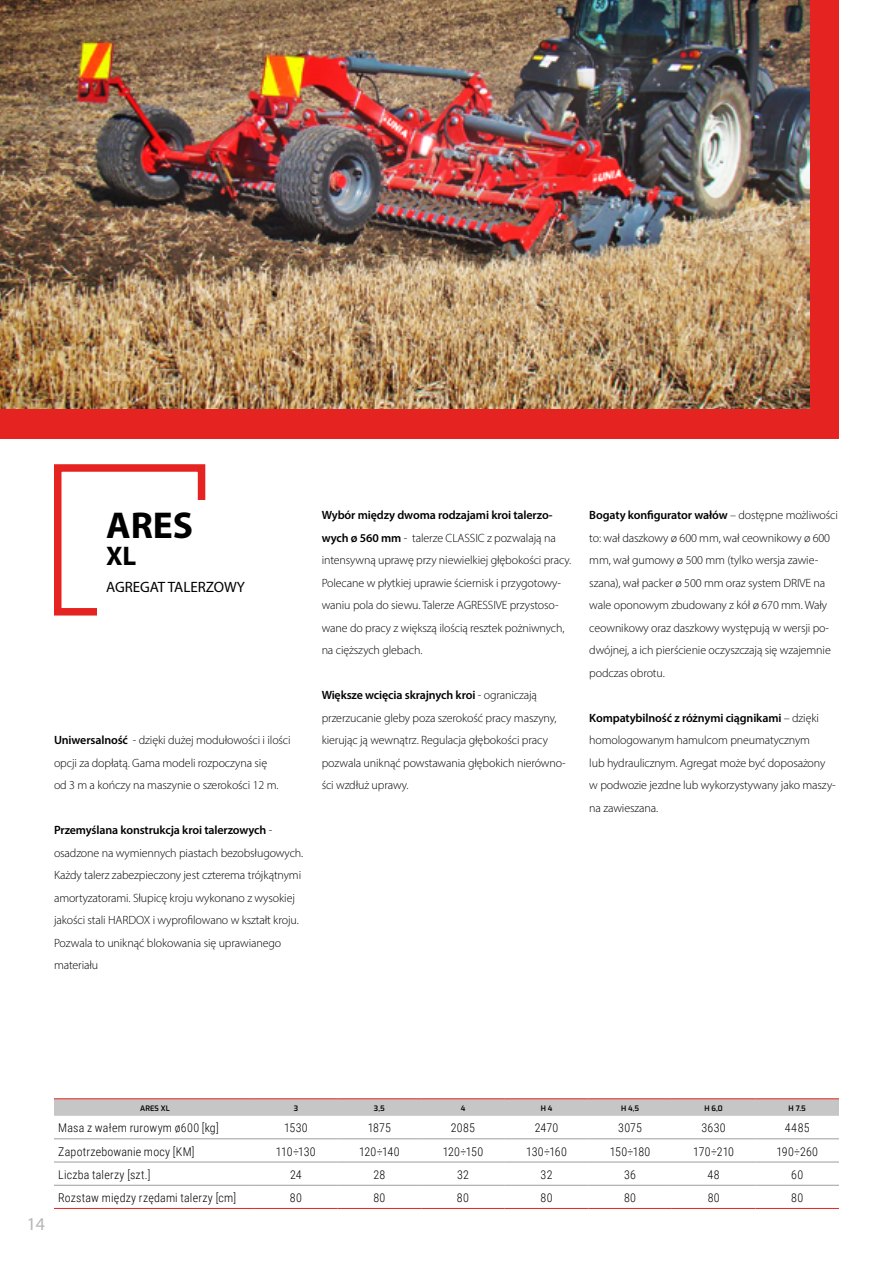
<style>
.page{position:relative;width:893px;height:1263px;background:#fff}
.page>*{position:absolute;margin:0;border:0;box-sizing:border-box;transform-origin:0 0}
.t1{font:700 37.5px "Myriad Pro";color:#000}
.t2{font:700 27px "Myriad Pro";color:#000}
.t3{font:18px "Myriad Pro";color:#7a797a}
.t4{font:15px "Myriad Pro";color:#000}
.t5{font:300 12px/22.5px "Myriad Pro";letter-spacing:-.01em;color:#000}
.t6{font:300 12px "Roboto Condensed";letter-spacing:.015em;color:#000}
.t7{font:600 7.5px "Exo";letter-spacing:.02em;color:#000}
.s1{font-weight:600}
</style>
<div class="page">
<div style="left:0;top:0;width:839px;height:438px;background:#e52321"></div>
<img style="left:0;top:0;width:809px;height:408px">
<div style="left:54px;top:464px;width:151px;height:151px;border:8px solid #e52321"></div>
<div style="left:97px;top:500px;width:139px;height:155px;background:#fff"></div>
<svg style="left:54px;top:1099px;width:785px;height:17px;background:#c7c3c3"></svg>
<hr style="left:54px;top:1098px;width:200px;height:1px;background:#e5231d">
<hr style="left:254px;top:1098px;width:84px;height:1px;background:#e5231d">
<hr style="left:338px;top:1098px;width:83px;height:1px;background:#e5231d">
<hr style="left:421px;top:1098px;width:84px;height:1px;background:#e5231d">
<hr style="left:505px;top:1098px;width:83px;height:1px;background:#e5231d">
<hr style="left:588px;top:1098px;width:84px;height:1px;background:#e5231d">
<hr style="left:672px;top:1098px;width:83px;height:1px;background:#e5231d">
<hr style="left:755px;top:1098px;width:84px;height:1px;background:#e5231d">
<hr style="left:54px;top:1162px;width:200px;height:1px;background:#9d9d9c">
<hr style="left:254px;top:1162px;width:84px;height:1px;background:#9d9d9c">
<hr style="left:338px;top:1162px;width:83px;height:1px;background:#9d9d9c">
<hr style="left:421px;top:1162px;width:84px;height:1px;background:#9d9d9c">
<hr style="left:505px;top:1162px;width:83px;height:1px;background:#9d9d9c">
<hr style="left:588px;top:1162px;width:84px;height:1px;background:#9d9d9c">
<hr style="left:672px;top:1162px;width:83px;height:1px;background:#9d9d9c">
<hr style="left:755px;top:1162px;width:84px;height:1px;background:#9d9d9c">
<hr style="left:54px;top:1208px;width:200px;height:1px;background:#e5231d">
<hr style="left:254px;top:1208px;width:84px;height:1px;background:#e5231d">
<hr style="left:338px;top:1208px;width:83px;height:1px;background:#e5231d">
<hr style="left:421px;top:1208px;width:84px;height:1px;background:#e5231d">
<hr style="left:505px;top:1208px;width:83px;height:1px;background:#e5231d">
<hr style="left:588px;top:1208px;width:84px;height:1px;background:#e5231d">
<hr style="left:672px;top:1208px;width:83px;height:1px;background:#e5231d">
<hr style="left:755px;top:1208px;width:84px;height:1px;background:#e5231d">
<hr style="left:54px;top:1138px;width:200px;height:1px;background:#9d9d9c">
<hr style="left:254px;top:1138px;width:84px;height:1px;background:#9d9d9c">
<hr style="left:338px;top:1138px;width:83px;height:1px;background:#9d9d9c">
<hr style="left:421px;top:1138px;width:84px;height:1px;background:#9d9d9c">
<hr style="left:505px;top:1138px;width:83px;height:1px;background:#9d9d9c">
<hr style="left:588px;top:1138px;width:84px;height:1px;background:#9d9d9c">
<hr style="left:672px;top:1138px;width:83px;height:1px;background:#9d9d9c">
<hr style="left:755px;top:1138px;width:84px;height:1px;background:#9d9d9c">
<hr style="left:54px;top:1185px;width:200px;height:1px;background:#9d9d9c">
<hr style="left:254px;top:1185px;width:84px;height:1px;background:#9d9d9c">
<hr style="left:338px;top:1185px;width:83px;height:1px;background:#9d9d9c">
<hr style="left:421px;top:1185px;width:84px;height:1px;background:#9d9d9c">
<hr style="left:505px;top:1185px;width:83px;height:1px;background:#9d9d9c">
<hr style="left:588px;top:1185px;width:84px;height:1px;background:#9d9d9c">
<hr style="left:672px;top:1185px;width:83px;height:1px;background:#9d9d9c">
<hr style="left:755px;top:1185px;width:84px;height:1px;background:#9d9d9c">
<h1 class="t1" style="left:106px;top:501px;width:89px">ARES</h1>
<h2 class="t2" style="left:106px;top:538px;width:32px">XL</h2>
<p class="t4" style="left:106px;top:578px;width:140px">AGREGAT TALERZOWY</p>
<p class="t5" style="left:54px;top:729px;width:238px"><span class="s1">Uniwersalność</span> - dzięki dużej modułowości i ilości opcji za dopłatą. Gama modeli rozpoczyna się<br>od 3 m a kończy na maszynie o szerokości 12 m.</p>
<p class="t5" style="left:54px;top:819px;width:251px"><span class="s1">Przemyślana konstrukcja kroi talerzowych</span> - osadzone na wymiennych piastach bezobsługowych.<br>Każdy talerz zabezpieczony jest czterema trójkątnymi amortyzatorami. Słupicę kroju wykonano z wysokiej jakości stali HARDOX i wyprofilowano w kształt kroju.<br>Pozwala to uniknąć blokowania się uprawianego materiału</p>
<p class="t5" style="left:322px;top:504px;width:251px"><span class="s1">Wybór między dwoma rodzajami kroi talerzo&shy;wych ø 560 mm</span> - talerze CLASSIC z pozwalają na intensywną uprawę przy niewielkiej głębokości pracy.<br>Polecane w płytkiej uprawie ściernisk i przygotowy&shy;waniu pola do siewu. Talerze AGRESSIVE przystoso&shy;wane do pracy z większą ilością resztek pożniwnych, na cięższych glebach.</p>
<p class="t5" style="left:322px;top:684px;width:246px"><span class="s1">Większe wcięcia skrajnych kroi</span> - ograniczają przerzucanie gleby poza szerokość pracy maszyny, kierując ją wewnątrz. Regulacja głębokości pracy pozwala uniknąć powstawania głębokich nierówno&shy;ści wzdłuż uprawy.</p>
<p class="t5" style="left:589px;top:504px;width:250px"><span class="s1">Bogaty konfigurator wałów</span> – dostępne możliwości to: wał daszkowy ø 600 mm, wał ceownikowy ø 600 mm, wał gumowy ø 500 mm (tylko wersja zawie&shy;szana), wał packer ø 500 mm oraz system DRIVE na wale oponowym zbudowany z kół ø 670 mm. Wały ceownikowy oraz daszkowy występują w wersji po&shy;dwójnej, a ich pierścienie oczyszczają się wzajemnie podczas obrotu.</p>
<p class="t5" style="left:589px;top:706px;width:248px"><span class="s1">Kompatybilność z różnymi ciągnikami</span> – dzięki homologowanym hamulcom pneumatycznym<br>lub hydraulicznym. Agregat może być doposażony w podwozie jezdne lub wykorzystywany jako maszy&shy;na zawieszana.</p>
<h3 class="t3" style="left:26px;top:1212px;width:20px">14</h3>
<p class="t7" style="left:140px;top:1103px;width:31px">ARES XL</p>
<p class="t7" style="left:294px;top:1103px;width:6px">3</p>
<p class="t7" style="left:374px;top:1103px;width:12px">3,5</p>
<p class="t7" style="left:461px;top:1103px;width:6px">4</p>
<p class="t7" style="left:541px;top:1103px;width:13px">H 4</p>
<p class="t7" style="left:621px;top:1103px;width:20px">H 4,5</p>
<p class="t7" style="left:704px;top:1103px;width:20px">H 6,0</p>
<p class="t7" style="left:789px;top:1103px;width:19px">H 7.5</p>
<p class="t6" style="left:58px;top:1120px;width:162px">Masa z wałem rurowym ø600 [kg]</p>
<p class="t6" style="left:284px;top:1120px;width:25px">1530</p>
<p class="t6" style="left:368px;top:1120px;width:25px">1875</p>
<p class="t6" style="left:451px;top:1120px;width:26px">2085</p>
<p class="t6" style="left:535px;top:1120px;width:25px">2470</p>
<p class="t6" style="left:618px;top:1120px;width:25px">3075</p>
<p class="t6" style="left:701px;top:1120px;width:26px">3630</p>
<p class="t6" style="left:785px;top:1120px;width:26px">4485</p>
<p class="t6" style="left:58px;top:1143px;width:138px">Zapotrzebowanie mocy [KM]</p>
<p class="t6" style="left:276px;top:1143px;width:41px">110÷130</p>
<p class="t6" style="left:359px;top:1143px;width:42px">120÷140</p>
<p class="t6" style="left:443px;top:1143px;width:42px">120÷150</p>
<p class="t6" style="left:526px;top:1143px;width:42px">130÷160</p>
<p class="t6" style="left:610px;top:1143px;width:42px">150÷180</p>
<p class="t6" style="left:693px;top:1143px;width:42px">170÷210</p>
<p class="t6" style="left:776px;top:1143px;width:43px">190÷260</p>
<p class="t6" style="left:58px;top:1166px;width:94px">Liczba talerzy [szt.]</p>
<p class="t6" style="left:290px;top:1166px;width:13px">24</p>
<p class="t6" style="left:373px;top:1166px;width:13px">28</p>
<p class="t6" style="left:457px;top:1166px;width:13px">32</p>
<p class="t6" style="left:541px;top:1166px;width:13px">32</p>
<p class="t6" style="left:624px;top:1166px;width:13px">36</p>
<p class="t6" style="left:707px;top:1166px;width:14px">48</p>
<p class="t6" style="left:791px;top:1166px;width:14px">60</p>
<p class="t6" style="left:58px;top:1189px;width:179px">Rozstaw między rzędami talerzy [cm]</p>
<p class="t6" style="left:290px;top:1189px;width:13px">80</p>
<p class="t6" style="left:373px;top:1189px;width:13px">80</p>
<p class="t6" style="left:457px;top:1189px;width:13px">80</p>
<p class="t6" style="left:541px;top:1189px;width:13px">80</p>
<p class="t6" style="left:624px;top:1189px;width:13px">80</p>
<p class="t6" style="left:708px;top:1189px;width:13px">80</p>
<p class="t6" style="left:791px;top:1189px;width:13px">80</p>
</div>
